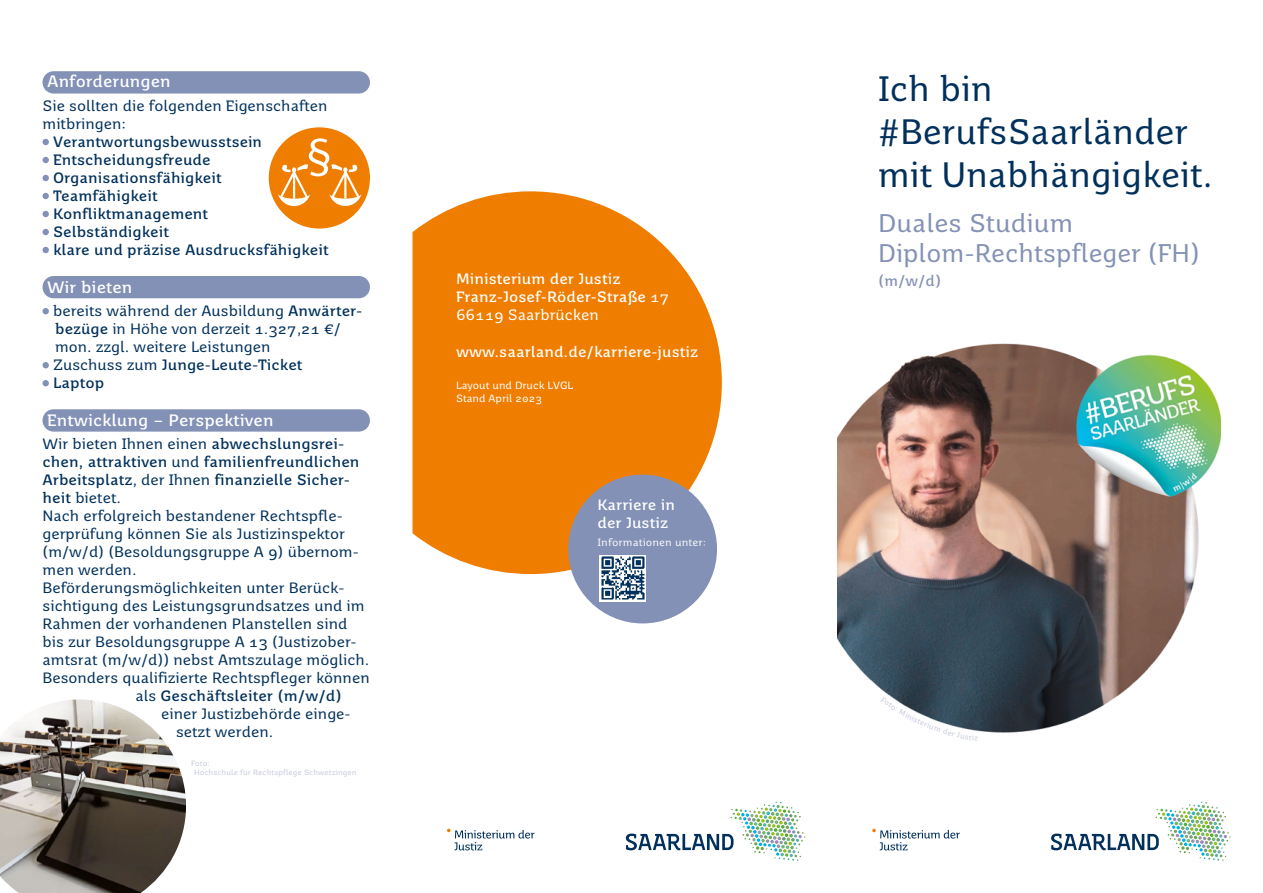
<style>
.page{position:relative;width:1263px;height:893px;background:#fff}
.page>*{position:absolute;margin:0;border:0;box-sizing:border-box;transform-origin:0 0}
.t1{font:35.25px/42.8px "Saar 1450 Text";color:#00305b}
.t2{font:25.5px/30.6px "Saar 1450 Text";color:#8491b6}
.t3{font:700 16.5px "Saar 1450 Text";color:#fff}
.t4{font:15px/18px "Saar 1450 Text";color:#00305b}
.t5{font:700 15px/18px "Saar 1450 Text";color:#00305b}
.t6{font:700 15px/18px "Saar 1450 Text";color:#fff}
.t7{font:700 15px "Saar 1450 Text";color:#8491b6}
.t8{font:10.5px/12.6px "Saar 1450 Text";color:#fff}
.t9{font:10.5px "Saar 1450 Notes";color:#fff}
.t10{font:7.5px/9px "Saar 1450 Notes";color:#c3c6db}
.s1{font-weight:700}
.s2{font-weight:400}
</style>
<div class="page">
<div style="left:43px;top:409px;width:327px;height:23px;background:#8491b6;border-radius:11px"></div>
<div style="left:43px;top:276px;width:327px;height:22px;background:#8491b6;border-radius:11px"></div>
<div style="left:43px;top:71px;width:327px;height:23px;background:#8491b6;border-radius:11px"></div>
<svg style="left:412px;top:191px;width:310px;height:383px;background:#f08d1f"></svg>
<svg style="left:1051px;top:802px;width:179px;height:59px"></svg>
<svg style="left:626px;top:802px;width:179px;height:59px"></svg>
<svg style="left:43px;top:139px;width:6px;height:6px"></svg>
<svg style="left:43px;top:157px;width:6px;height:6px"></svg>
<svg style="left:43px;top:175px;width:6px;height:6px"></svg>
<svg style="left:43px;top:193px;width:6px;height:6px"></svg>
<svg style="left:43px;top:211px;width:6px;height:6px"></svg>
<svg style="left:43px;top:229px;width:6px;height:6px"></svg>
<svg style="left:43px;top:247px;width:6px;height:6px"></svg>
<svg style="left:43px;top:308px;width:6px;height:6px"></svg>
<svg style="left:43px;top:362px;width:6px;height:6px"></svg>
<svg style="left:43px;top:380px;width:6px;height:6px"></svg>
<svg style="left:872px;top:829px;width:88px;height:21px"></svg>
<svg style="left:447px;top:829px;width:88px;height:21px"></svg>
<img style="left:0;top:699px;width:186px;height:194px">
<img style="left:838px;top:343px;width:382px;height:390px">
<div style="left:568px;top:475px;width:149px;height:148px;background:#8491b6;border-radius:50%"></div>
<div style="left:600px;top:555px;width:46px;height:47px;background:#fff"></div>
<img style="left:601px;top:556px;width:44px;height:44px">
<div style="left:269px;top:127px;width:101px;height:102px;background:#ef7d00;border-radius:50%"></div>
<svg style="left:278px;top:138px;width:83px;height:68px"></svg>
<svg style="left:881px;top:697px;width:97px;height:36px"></svg>
<p class="t3" style="left:47px;top:72px;width:125px">Anforderungen</p>
<p class="t4" style="left:43px;top:96px;width:287px">Sie sollten die folgenden Eigenschaften mitbringen:</p>
<p class="t5" style="left:53px;top:132px;width:277px">Verantwortungsbewusstsein<br>Entscheidungsfreude<br>Organisationsfähigkeit<br>Teamfähigkeit<br>Konfliktmanagement<br>Selbständigkeit<br>klare und präzise Ausdrucksfähigkeit</p>
<p class="t3" style="left:47px;top:277px;width:87px">Wir bieten</p>
<p class="t4" style="left:53px;top:302px;width:311px">bereits während der Ausbildung <span class="s1">Anwärter&shy;bezüge</span> in Höhe von derzeit 1.327,21 €/ mon. zzgl. weitere Leistungen<br>Zuschuss zum <span class="s1">Junge-Leute-Ticket<br>Laptop</span></p>
<p class="t3" style="left:47px;top:410px;width:228px">Entwicklung – Perspektiven</p>
<p class="t4" style="left:43px;top:435px;width:303px">Wir bieten Ihnen einen <span class="s1">abwechslungsrei-</span></p>
<p class="t5" style="left:43px;top:453px;width:319px">chen, attraktiven <span class="s2">und</span> familienfreundlichen</p>
<p class="t5" style="left:43px;top:471px;width:309px">Arbeitsplatz<span class="s2">, der Ihnen</span> finanzielle Sicher-</p>
<p class="t4" style="left:43px;top:489px;width:80px"><span class="s1">heit</span> bietet.</p>
<p class="t4" style="left:43px;top:507px;width:302px">Nach erfolgreich bestandener Rechtspfle-</p>
<p class="t4" style="left:43px;top:525px;width:304px">gerprüfung können Sie als Justizinspektor</p>
<p class="t4" style="left:43px;top:543px;width:318px">(m/w/d) (Besoldungsgruppe A 9) übernom-</p>
<p class="t4" style="left:43px;top:561px;width:96px">men werden.</p>
<p class="t4" style="left:43px;top:579px;width:303px">Beförderungsmöglichkeiten unter Berück-</p>
<p class="t4" style="left:43px;top:597px;width:324px">sichtigung des Leistungsgrundsatzes und im</p>
<p class="t4" style="left:43px;top:615px;width:306px">Rahmen der vorhandenen Planstellen sind</p>
<p class="t4" style="left:43px;top:633px;width:316px">bis zur Besoldungsgruppe A 13 (Justizober-</p>
<p class="t4" style="left:43px;top:651px;width:328px">amtsrat (m/w/d)) nebst Amtszulage möglich.</p>
<p class="t4" style="left:43px;top:669px;width:329px">Besonders qualifizierte Rechtspfleger können</p>
<p class="t5" style="left:136px;top:687px;width:208px"><span class="s2">als</span> Geschäftsleiter (m/w/d)</p>
<p class="t4" style="left:161px;top:705px;width:191px">einer Justizbehörde einge-</p>
<p class="t4" style="left:176px;top:723px;width:99px">setzt werden.</p>
<p class="t10" style="left:194px;top:759px;width:164px;text-indent:-3px">Foto:<br>Hochschule für Rechtspflege Schwetzingen</p>
<h1 class="t1" style="left:878px;top:68px;width:336px">Ich bin #BerufsSaarländer mit Unabhängigkeit.</h1>
<h2 class="t2" style="left:878px;top:208px;width:323px">Duales Studium<br>Diplom-Rechtspfleger (FH)</h2>
<p class="t6" style="left:456px;top:270px;width:166px">Ministerium der Justiz</p>
<p class="t7" style="left:878px;top:272px;width:65px">(m/w/d)</p>
<p class="t6" style="left:456px;top:288px;width:215px">Franz-Josef-Röder-Straße <span class="s2">17<br>66119 Saarbrücken</span></p>
<p class="t6" style="left:456px;top:343px;width:244px">www.saarland.de/karriere-justiz</p>
<p class="t8" style="left:456px;top:379px;width:119px">Layout und Druck LVGL<br>Stand April 2023</p>
<p class="t6" style="left:597px;top:496px;width:79px">Karriere in der Justiz</p>
<p class="t9" style="left:597px;top:536px;width:110px">Informationen unter:</p>
</div>
